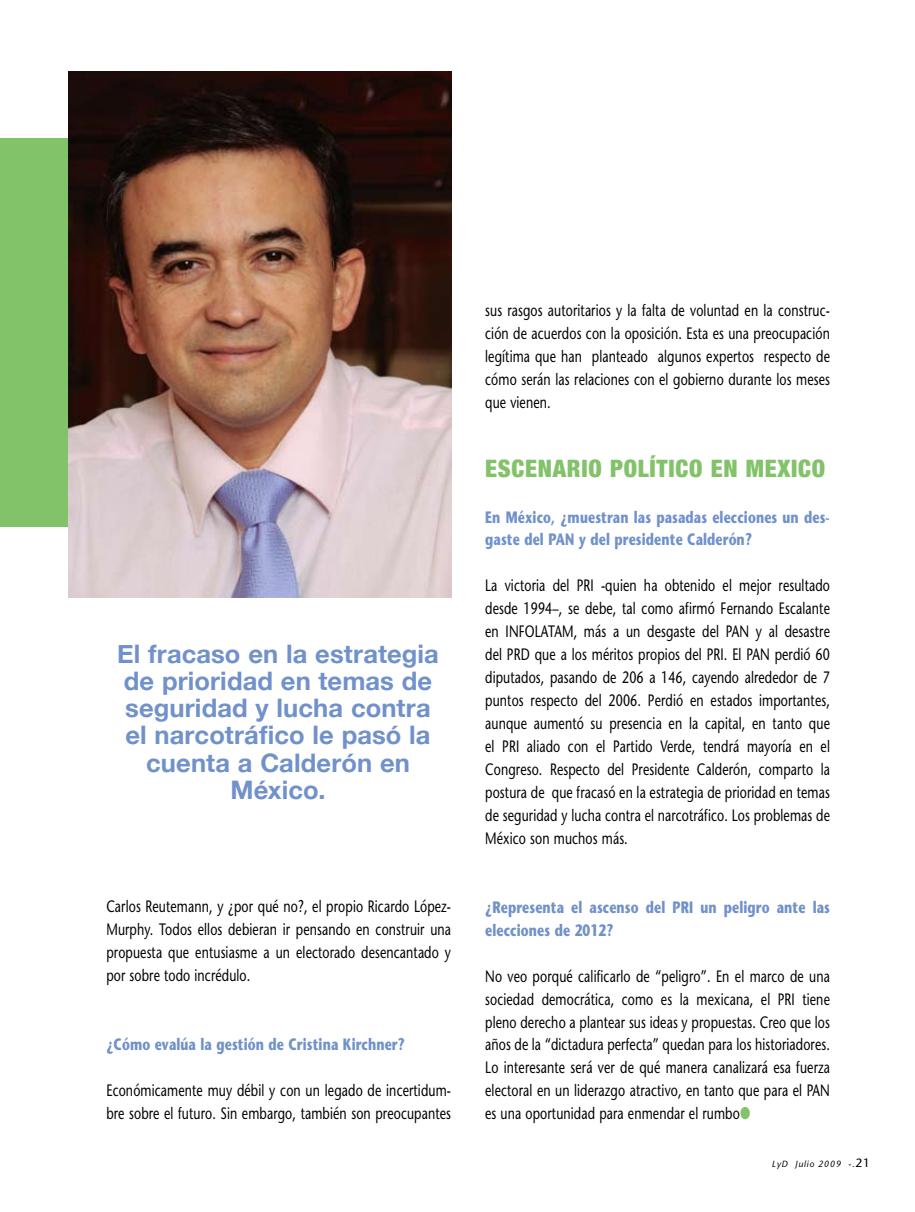
<style>
.page{position:relative;width:915px;height:1212px;background:#fff}
.page>*{position:absolute;margin:0;border:0;box-sizing:border-box;transform-origin:0 0}
.t1{font:700 25.5px/27px "Helvetica Neue";letter-spacing:.005em;color:#7191ca;text-align:center}
.t2{font:900 condensed 24px "Helvetica Neue";letter-spacing:.03em;color:#82c269}
.t3{font:16.5px/23px "Stone Sans";letter-spacing:.01em;color:#000;text-align:justify;scale:.75 1}
.t4{font:700 16.5px/23px "Stone Sans";letter-spacing:.01em;color:#7191ca;scale:.75 1}
.t5{font:italic 9px "Stone Sans";letter-spacing:.075em;color:#000}
.s1{color:#82c269}
.s2{font-style:normal}
.s3{font-style:normal;font-size:12px}
</style>
<div class="page">
<div style="left:0;top:138px;width:262px;height:389px;background:#82c269"></div>
<img style="left:68px;top:72px;width:383px;height:526px">
<h1 class="t1" style="left:117px;top:640px;width:323px">El fracaso en la estrategia de prioridad en temas de seguridad y lucha contra el narcotráfico le pasó la cuenta a Calderón en<br>México.</h1>
<p class="t3" style="left:106px;top:895px;width:461px">Carlos Reutemann, y ¿por qué no?, el propio Ricardo López-Murphy. Todos ellos debieran ir pensando en construir una propuesta que entusiasme a un electorado desencantado y por sobre todo incrédulo.</p>
<p class="t4" style="left:106px;top:1032px;width:399px">¿Cómo evalúa la gestión de Cristina Kirchner?</p>
<p class="t3" style="left:106px;top:1078px;width:461px">Económicamente muy débil y con un legado de incertidum&shy;bre sobre el futuro. Sin embargo, también son preocupantes</p>
<p class="t3" style="left:485px;top:299px;width:461px">sus rasgos autoritarios y la falta de voluntad en la construc&shy;ción de acuerdos con la oposición. Esta es una preocupación legítima que han planteado algunos expertos respecto de cómo serán las relaciones con el gobierno durante los meses que vienen.</p>
<h2 class="t2" style="left:485px;top:453px;width:341px">ESCENARIO POLÍTICO EN MEXICO</h2>
<p class="t4" style="left:485px;top:505px;width:461px">En México, ¿muestran las pasadas elecciones un des&shy;gaste del PAN y del presidente Calderón?</p>
<p class="t3" style="left:485px;top:574px;width:461px">La victoria del PRI -quien ha obtenido el mejor resultado desde 1994–, se debe, tal como afirmó Fernando Escalante en IN FOLATAM</p>
<p class="t3" style="left:573px;top:620px;width:214px">, más a un desgaste del PAN</p>
<p class="t3" style="left:755px;top:620px;width:100px">y al desastre</p>
<p class="t3" style="left:485px;top:643px;width:40px">del PRD</p>
<p class="t3" style="left:534px;top:643px;width:293px">que a los méritos propios del PRI . El PAN</p>
<p class="t3" style="left:485px;top:643px;width:461px;text-indent:289px">perdió 60 diputados, pasando de 206 a 146, cayendo alrededor de 7 puntos respecto del 2006. Perdió en estados importantes, aunque aumentó su presencia en la capital, en tanto que el PRI aliado con el Partido Verde, tendrá mayoría en el Congreso. Respecto del Presidente Calderón, comparto la postura de que fracasó en la estrategia de prioridad en temas de seguridad y lucha contra el narcotráfico. Los problemas de México son muchos más.</p>
<p class="t4" style="left:485px;top:895px;width:461px">¿Representa el ascenso del PRI un peligro ante las elecciones de 2012?</p>
<p class="t3" style="left:485px;top:964px;width:461px;text-align:left">No veo porqué calificarlo de “peligro”. En el marco de una sociedad democrática, como es la mexicana, el PRI tiene pleno derecho a plantear sus ideas y propuestas. Creo que los años de la “dictadura perfecta” quedan para los historiadores.<br>Lo interesante será ver de qué manera canalizará esa fuerza electoral en un liderazgo atractivo, en tanto que para el PAN<br>es una oportunidad para enmendar el rumbo<span class="s1">●</span></p>
<p class="t5" style="left:771px;top:1159px;width:100px">LyD Julio 2009 <span class="s2">-.</span> <span class="s3">21</span></p>
</div>
